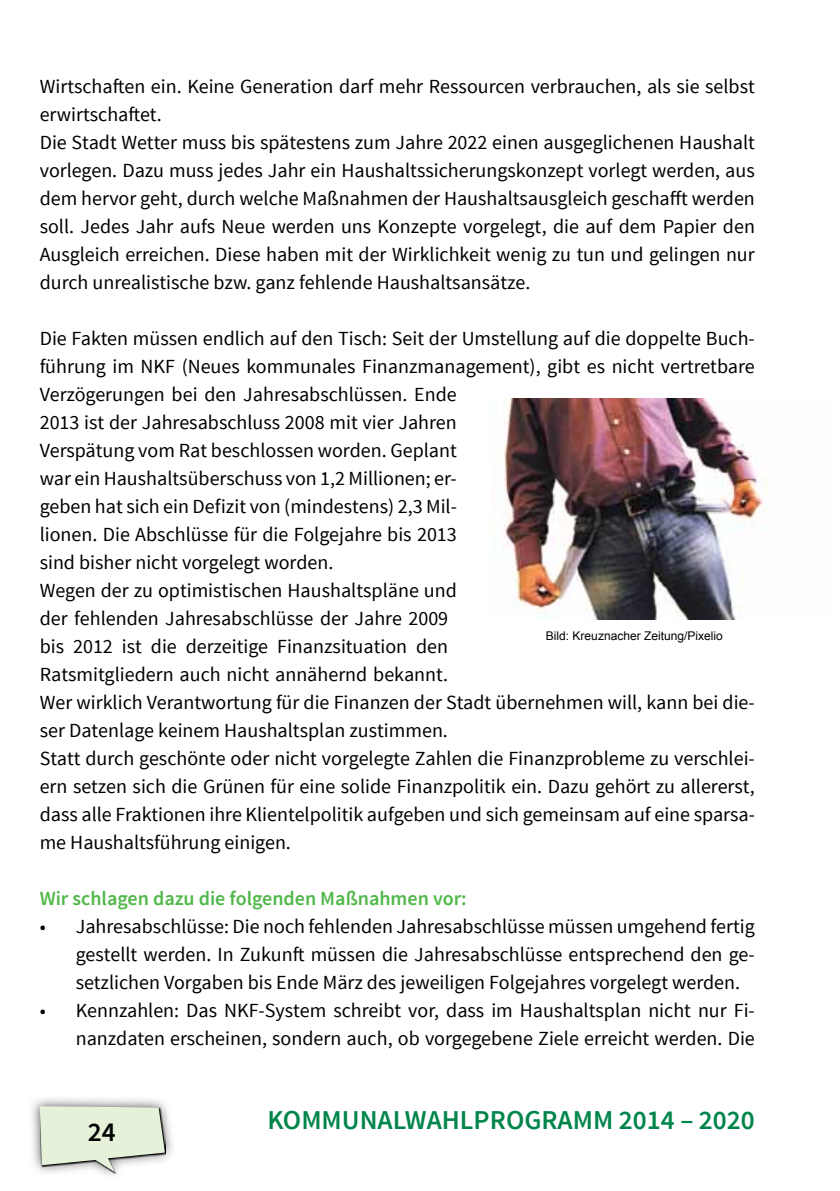
<style>
.page{position:relative;width:840px;height:1191px;background:#fff}
.page>*{position:absolute;margin:0;border:0;box-sizing:border-box;transform-origin:0 0}
.t1{font:600 27.2px "Source Sans Pro";color:#00854a}
.t2{font:600 27.2px "Source Sans Pro";color:#000}
.t3{font:20px/28px "Source Sans Pro";color:#000}
.t4{font:600 20px "Source Sans Pro";color:#50b848}
.t5{font:12px "Arial";color:#000}
</style>
<div class="page">
<img style="left:32px;top:1098px;width:140px;height:78px">
<img style="left:40px;top:1107px;width:126px;height:66px">
<svg style="left:40px;top:1106px;width:125px;height:66px;background:#dce5d2"></svg>
<img style="left:503px;top:398px;width:264px;height:221px">
<p class="t3" style="left:40px;top:73px;width:716px">Wirtschaften ein. Keine Generation darf mehr Ressourcen verbrauchen, als sie selbst erwirtschaftet.<br>Die Stadt Wetter muss bis spätestens zum Jahre 2022 einen ausgeglichenen Haushalt vorlegen. Dazu muss jedes Jahr ein Haushaltssicherungskonzept vorlegt werden, aus dem hervor geht, durch welche Maßnahmen der Haushaltsausgleich geschafft werden soll. Jedes Jahr aufs Neue werden uns Konzepte vorgelegt, die auf dem Papier den Ausgleich erreichen. Diese haben mit der Wirklichkeit wenig zu tun und gelingen nur durch unrealistische bzw. ganz fehlende Haushaltsansätze.</p>
<p class="t3" style="left:40px;top:325px;width:716px">Die Fakten müssen endlich auf den Tisch: Seit der Umstellung auf die doppelte Buch&shy;führung im NKF (Neues kommunales Finanzmanagement), gibt es nicht vertretbare Verzögerungen bei den Jahresabschlüssen. Ende<br>2013 ist der Jahresabschluss 2008 mit vier Jahren<br>Verspätung vom Rat beschlossen worden. Geplant<br>war ein Haushaltsüberschuss von 1,2 Millionen; er-<br>geben hat sich ein Defizit von (mindestens) 2,3 Mil-<br>lionen. Die Abschlüsse für die Folgejahre bis 2013<br>sind bisher nicht vorgelegt worden.<br>Wegen der zu optimistischen Haushaltspläne und<br>der fehlenden Jahresabschlüsse der Jahre 2009<br>bis 2012 ist die derzeitige Finanzsituation den<br>Ratsmitgliedern auch nicht annähernd bekannt.<br>Wer wirklich Verantwortung für die Finanzen der Stadt übernehmen will, kann bei die&shy;ser Datenlage keinem Haushaltsplan zustimmen.<br>Statt durch geschönte oder nicht vorgelegte Zahlen die Finanzprobleme zu verschlei&shy;ern setzen sich die Grünen für eine solide Finanzpolitik ein. Dazu gehört zu allererst, dass alle Fraktionen ihre Klientelpolitik aufgeben und sich gemeinsam auf eine sparsa&shy;me Haushaltsführung einigen.</p>
<p class="t4" style="left:40px;top:886px;width:428px">Wir schlagen dazu die folgenden Maßnahmen vor:</p>
<p class="t3" style="left:76px;top:913px;width:680px;text-align:justify;text-indent:-36px">• Jahresabschlüsse: Die noch fehlenden Jahresabschlüsse müssen umgehend fertig gestellt werden. In Zukunft müssen die Jahresabschlüsse entsprechend den ge&shy;setzlichen Vorgaben bis Ende März des jeweiligen Folgejahres vorgelegt werden.</p>
<p class="t3" style="left:40px;top:997px;width:716px;text-align:right">• Kennzahlen: Das NKF-System schreibt vor, dass im Haushaltsplan nicht nur Fi&shy;nanzdaten erscheinen, sondern auch, ob vorgegebene Ziele erreicht werden. Die</p>
<p class="t5" style="left:545px;top:627px;width:178px">Bild: Kreuznacher Zeitung/Pixelio</p>
<h1 class="t2" style="left:88px;top:1114px;width:29px">24</h1>
<h1 class="t1" style="left:267px;top:1103px;width:488px">KOMMUNALWAHLPROGRAMM 2014 – 2020</h1>
</div>
